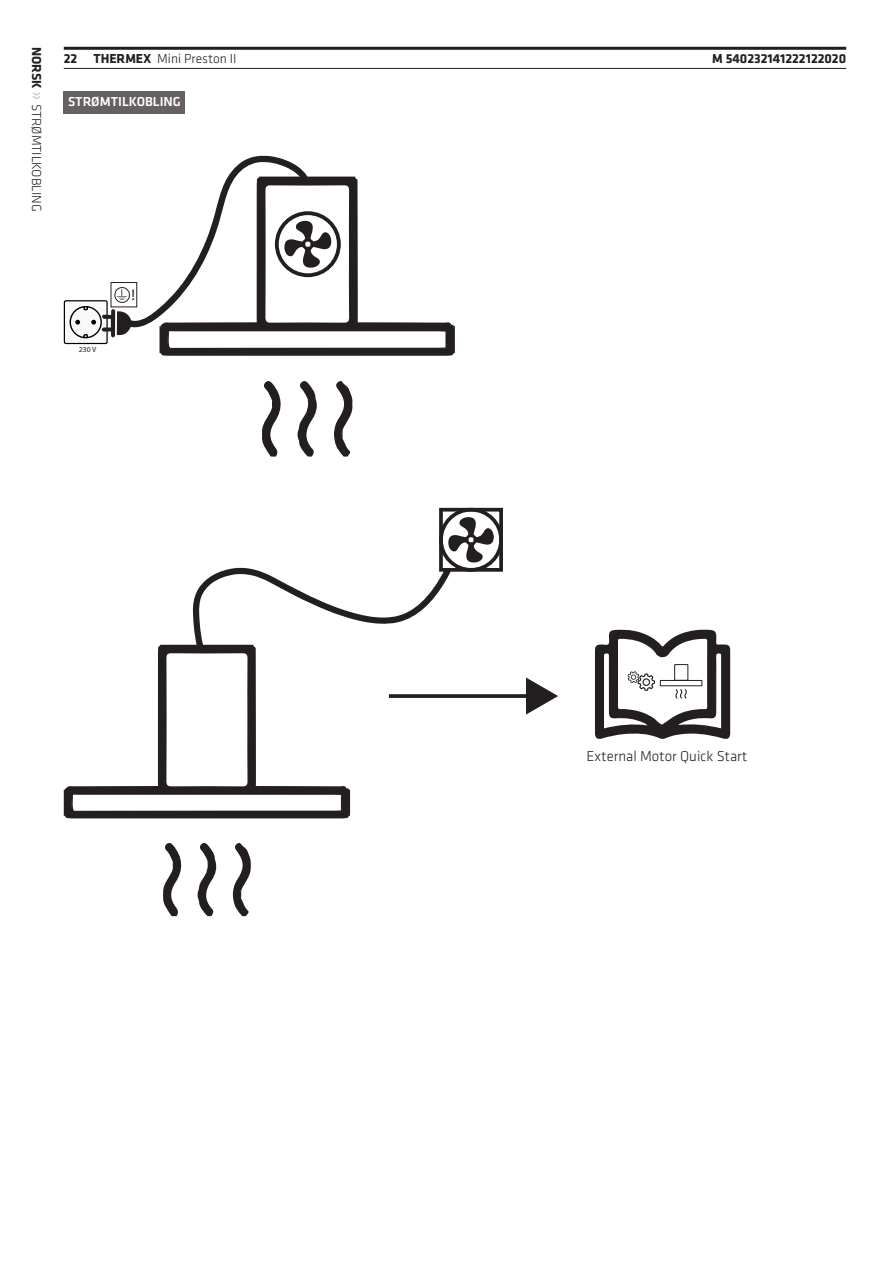
<style>
.page{position:relative;width:893px;height:1263px;background:#fff}
.page>*{position:absolute;margin:0;border:0;box-sizing:border-box;transform-origin:0 0}
.t1{font:15.3px "Myriad Pro";color:#231f20}
.t2{font:300 14.85px "Klavika";color:#231f20}
.t3{font:300 13.5px "Klavika";color:#231f20}
.t4{font:700 13.5px "Klavika";color:#231f20}
.Overskrift1{font:500 13.5px "Klavika";color:#fff}
.t5{font:7.65px "Myriad Pro";color:#231f20}
.s1{font-weight:700}
.s2{font-size:19.65px;color:#bcbdc0}
</style>
<div class="page">
<hr style="left:64px;top:47px;width:782px;height:3px;background:#231f20">
<hr style="left:64px;top:68px;width:782px;height:1px;background:#231f20">
<svg style="left:334px;top:381px;width:18px;height:76px"></svg>
<svg style="left:262px;top:381px;width:19px;height:76px"></svg>
<svg style="left:297px;top:381px;width:20px;height:76px"></svg>
<svg style="left:64px;top:155px;width:391px;height:201px"></svg>
<div style="left:275px;top:211px;width:66px;height:66px;border:4px solid #231f20;border-radius:50%"></div>
<svg style="left:233px;top:842px;width:18px;height:74px"></svg>
<svg style="left:163px;top:843px;width:19px;height:73px"></svg>
<svg style="left:197px;top:843px;width:20px;height:73px"></svg>
<svg style="left:64px;top:516px;width:431px;height:302px"></svg>
<div style="left:439px;top:508px;width:64px;height:64px;border:4px solid #231f20"></div>
<svg style="left:595px;top:629px;width:135px;height:110px"></svg>
<div style="left:660px;top:680px;width:42px;height:6px;border:1px solid #231f20"></div>
<div style="left:674px;top:664px;width:14px;height:17px;border:1px solid #231f20"></div>
<svg style="left:389px;top:694px;width:137px;height:4px"></svg>
<svg style="left:526px;top:677px;width:32px;height:38px"></svg>
<div style="left:64px;top:91px;width:121px;height:22px;background:#676060"></div>
<p class="t3" style="left:44px;top:47px;width:165px;rotate:90deg"><span class="s1">Norsk</span> <span class="s2">»</span> Strømtilkobling</p>
<p class="t3" style="left:64px;top:51px;width:174px"><span class="s1">22 THERMEX</span> Mini Preston II</p>
<p class="t4" style="left:712px;top:51px;width:135px">M 540232141222122020</p>
<p class="Overskrift1" style="left:68px;top:94px;width:114px">STRØMTILKOBLING</p>
<p class="t5" style="left:79px;top:344px;width:19px">230 V</p>
<p class="t1" style="left:132px;top:286px;width:5px">!</p>
<p class="t2" style="left:587px;top:748px;width:162px">External Motor Quick Start</p>
</div>
